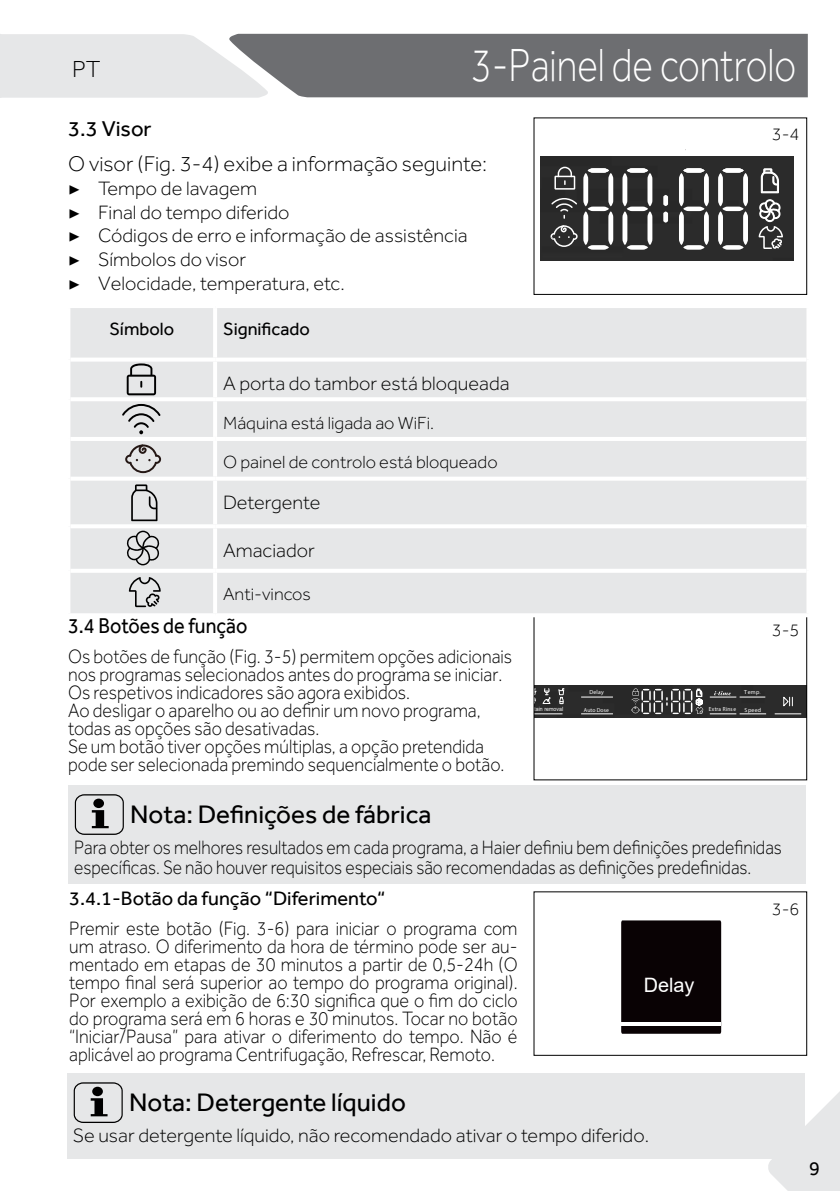
<style>
.page{position:relative;width:840px;height:1191px;background:#fff}
.page>*{position:absolute;margin:0;border:0;box-sizing:border-box;transform-origin:0 0}
.t1{font:300 48px "Effra";color:#fff;scale:.8 1}
.t2{font:26px "Effra";color:#000}
.t3{font:300 24px "Effra";color:#000}
.t4{font:300 22px "Effra";color:#000}
.t5{font:22px "Effra";color:#000;scale:.9 1}
.t6{font:22px "Effra";color:#000}
.t7{font:300 20px/18px "Effra";color:#000;scale:.9 1}
.t8{font:300 20px/23.6px "Effra";color:#000}
.t9{font:300 20px/20px "Effra";color:#000;scale:.87 1}
.t10{font:20px "Effra";color:#000}
.t11{font:19.8px "Arial";color:#fff}
.t12{font:300 18.2px/39.6px "Effra";color:#000}
.t13{font:18.2px "Effra";color:#000}
.t14{font:300 18px "Effra";color:#000}
.t15{font:5.8px "Roboto";letter-spacing:.04em;color:#fff}
.t16{font:5.8px "Arial";letter-spacing:.01em;color:#fff;scale:.9 1}
.t17{font:5.8px "Roboto";letter-spacing:.04em;color:#fff;scale:.93 1}
.t18{font:5.6px "Roboto";letter-spacing:.01em;color:#fff}
.s1{font-family:"Minion Pro";font-weight:400}
.s2{font-family:"Adobe Song Std";font-weight:300}
</style>
<div class="page">
<svg style="left:766px;top:1045px;width:73px;height:146px"></svg>
<svg style="left:0;top:34px;width:807px;height:64px;background:#d1d2d3"></svg>
<div style="left:302px;top:34px;width:493px;height:62px;background:#6d6e71"></div>
<svg style="left:540px;top:149px;width:254px;height:112px"></svg>
<div style="left:533px;top:117px;width:273px;height:178px;border:1px solid #000"></div>
<svg style="left:535px;top:685px;width:269px;height:33px;background:#3d3d3d"></svg>
<div style="left:621px;top:920px;width:101px;height:114px;background:#090204"></div>
<hr style="left:621px;top:1022px;width:99px;height:3px;background:#fff">
<div style="left:70px;top:308px;width:736px;height:305px;background:#e6e7e8"></div>
<hr style="left:213px;top:308px;width:4px;height:49px;background:#fff">
<hr style="left:213px;top:361px;width:4px;height:36px;background:#fff">
<hr style="left:213px;top:401px;width:4px;height:36px;background:#fff">
<hr style="left:213px;top:441px;width:4px;height:35px;background:#fff">
<hr style="left:213px;top:481px;width:4px;height:43px;background:#fff">
<hr style="left:213px;top:528px;width:4px;height:41px;background:#fff">
<hr style="left:213px;top:573px;width:4px;height:40px;background:#fff">
<svg style="left:70px;top:357px;width:145px;height:4px"></svg>
<svg style="left:215px;top:357px;width:591px;height:4px"></svg>
<hr style="left:70px;top:397px;width:145px;height:4px;background:#fff">
<hr style="left:215px;top:397px;width:591px;height:4px;background:#fff">
<hr style="left:70px;top:437px;width:145px;height:4px;background:#fff">
<div style="left:70px;top:476px;width:145px;height:5px;background:#fff"></div>
<hr style="left:70px;top:524px;width:145px;height:4px;background:#fff">
<hr style="left:70px;top:569px;width:145px;height:4px;background:#fff">
<hr style="left:215px;top:437px;width:591px;height:4px;background:#fff">
<div style="left:215px;top:476px;width:591px;height:5px;background:#fff"></div>
<hr style="left:215px;top:524px;width:591px;height:4px;background:#fff">
<hr style="left:215px;top:569px;width:591px;height:4px;background:#fff">
<div style="left:68px;top:785px;width:737px;height:98px;background:#e6e7e8"></div>
<svg style="left:75px;top:794px;width:49px;height:41px"></svg>
<div style="left:93px;top:798px;width:11px;height:10px;background:#000;border-radius:50%"></div>
<svg style="left:125px;top:444px;width:36px;height:29px"></svg>
<svg style="left:129px;top:577px;width:32px;height:30px"></svg>
<svg style="left:122px;top:404px;width:38px;height:30px"></svg>
<svg style="left:127px;top:363px;width:29px;height:32px"></svg>
<div style="left:67px;top:1073px;width:737px;height:85px;background:#e6e7e8"></div>
<svg style="left:74px;top:1082px;width:49px;height:41px"></svg>
<div style="left:92px;top:1086px;width:11px;height:10px;background:#000;border-radius:50%"></div>
<hr style="left:120px;top:482px;width:1px;height:41px;background:#fff">
<svg style="left:131px;top:484px;width:26px;height:37px"></svg>
<hr style="left:117px;top:525px;width:1px;height:47px;background:#fff">
<hr style="left:204px;top:525px;width:1px;height:47px;background:#fff">
<svg style="left:127px;top:530px;width:32px;height:35px"></svg>
<p class="t3" style="left:72px;top:55px;width:30px">PT</p>
<h1 class="t1" style="left:470px;top:38px;width:408px">3-Painel de controlo</h1>
<p class="t6" style="left:68px;top:115px;width:85px">3.3 Visor</p>
<p class="t4" style="left:68px;top:151px;width:420px">O visor (Fig. 3-4) exibe a informação seguinte:</p>
<p class="t14" style="left:771px;top:124px;width:29px">3-4</p>
<p class="t8" style="left:68px;top:177px;width:401px"><span class="s1">▶</span> Tempo de lavagem<br><span class="s1">▶</span> Final do tempo diferido<br><span class="s1">▶</span> Códigos de erro e informação de assistência <span class="s1">▶</span> Símbolos do visor<br><span class="s1">▶</span> Velocidade, temperatura, etc.</p>
<p class="t13" style="left:109px;top:318px;width:66px">Símbolo</p>
<p class="t13" style="left:223px;top:318px;width:88px">Significado</p>
<p class="t8" style="left:223px;top:372px;width:288px">A porta do tambor está bloqueada</p>
<p class="t12" style="left:223px;top:403px;width:276px">Máquina está ligada ao WiFi.<br>O painel de controlo está bloqueado</p>
<p class="t8" style="left:223px;top:491px;width:99px">Detergente</p>
<p class="t8" style="left:223px;top:538px;width:93px">Amaciador</p>
<p class="t12" style="left:223px;top:574px;width:89px">Anti-vincos</p>
<p class="t5" style="left:68px;top:613px;width:201px">3.4 Botões de função</p>
<p class="t7" style="left:68px;top:647px;width:495px">Os botões de função (Fig. 3-5) permitem opções adicionais nos programas selecionados antes do programa se iniciar.<br>Os respetivos indicadores são agora exibidos.<br>Ao desligar o aparelho ou ao definir um novo programa, todas as opções são desativadas.<br>Se um botão tiver opções múltiplas, a opção pretendida pode ser selecionada premindo sequencialmente o botão.</p>
<h2 class="t2" style="left:130px;top:798px;width:302px">Nota: Definições de fábrica</h2>
<p class="t9" style="left:74px;top:837px;width:814px">Para obter os melhores resultados em cada programa, a Haier definiu bem definições predefinidas específicas. Se não houver requisitos especiais são recomendadas as definições predefinidas.</p>
<p class="t10" style="left:69px;top:887px;width:317px">3.4.1-Botão da função “Diferimento“</p>
<p class="t7" style="left:69px;top:919px;width:499px;text-align:justify">Premir este botão (Fig. 3-6) para iniciar o programa com um atraso. O diferimento da hora de término pode ser au&shy;mentado em etapas de 30 minutos a partir de 0,5-24h (O tempo final será superior ao tempo do programa original).<br>Por exemplo a exibição de 6:30 significa que o fim do ciclo do programa será em 6 horas e 30 minutos. Tocar no botão “Iniciar/Pausa” para ativar o diferimento do tempo. Não é aplicável ao programa Centrifugação, Refrescar, Remoto.</p>
<h2 class="t2" style="left:129px;top:1086px;width:278px">Nota: Detergente líquido</h2>
<p class="t8" style="left:73px;top:1123px;width:577px">Se usar detergente líquido, não recomendado ativar o tempo diferido.</p>
<p class="t14" style="left:771px;top:619px;width:29px">3-5</p>
<p class="t15" style="left:589px;top:688px;width:16px">Delay</p>
<p class="t15" style="left:743px;top:688px;width:18px">Temp<span class="s2">.</span></p>
<p class="t18" style="left:583px;top:707px;width:27px">Auto Dose</p>
<p class="t17" style="left:708px;top:706px;width:31px">Extra Rinse</p>
<p class="t15" style="left:744px;top:706px;width:18px">Speed</p>
<p class="t16" style="left:530px;top:705px;width:38px">Stain removal</p>
<p class="t14" style="left:771px;top:898px;width:29px">3-6</p>
<p class="t11" style="left:643px;top:971px;width:52px">Delay</p>
<p class="t10" style="left:808px;top:1156px;width:12px">9</p>
</div>
